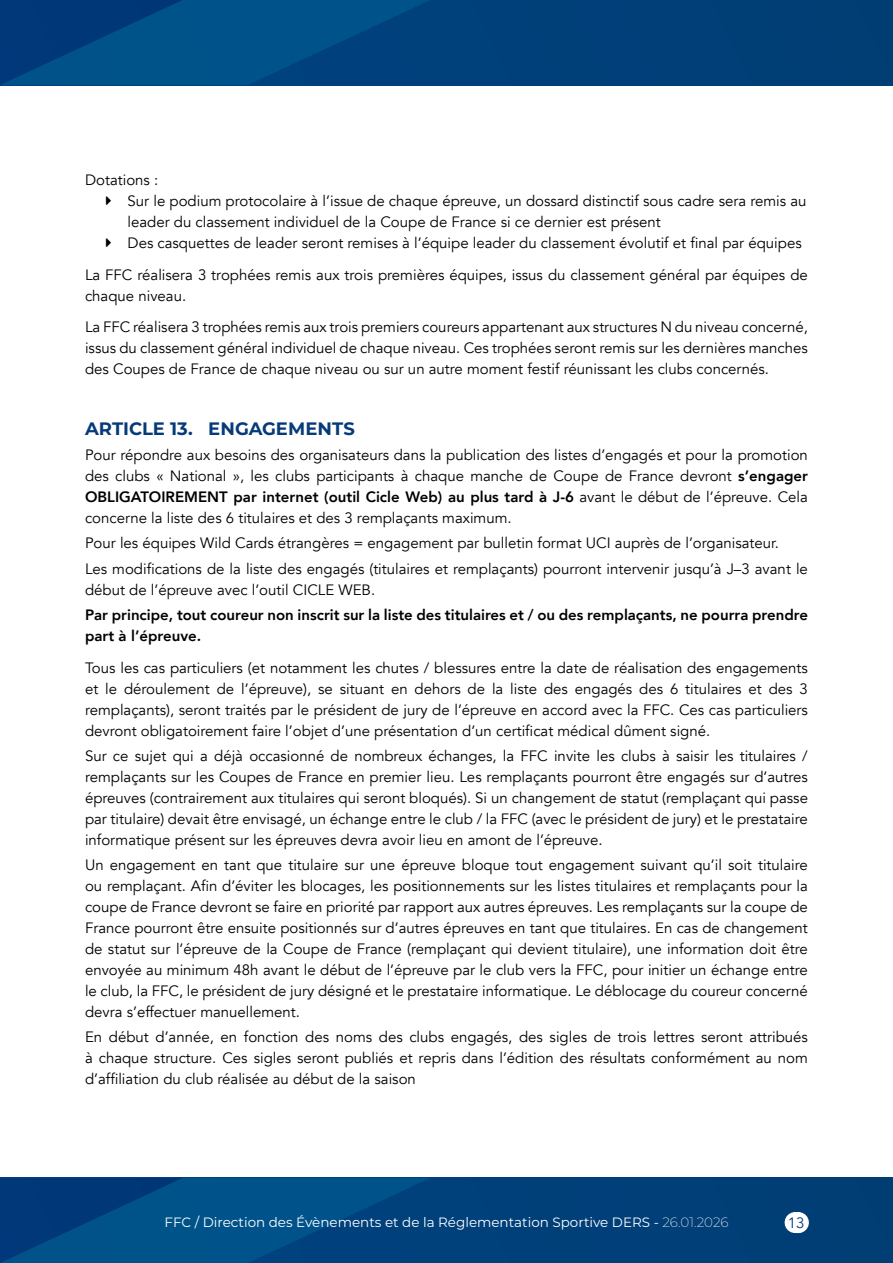
<style>
.page{position:relative;width:893px;height:1263px;background:#fff}
.page>*{position:absolute;margin:0;border:0;box-sizing:border-box;transform-origin:0 0}
.H2{font:700 18px "Montserrat";color:#063a79}
.t1{font:15px/21px "Avenir";color:#000;text-align:justify}
.t2{font:800 15px/21px "Avenir";color:#000}
.t3{font:15px "Avenir";color:#063a79}
.t4{font:13.5px "Montserrat";color:#fff}
.s1{font-weight:800}
.s2{font-weight:200}
</style>
<div class="page">
<div style="left:0;top:1178px;width:893px;height:85px;background:#003f78"></div>
<svg style="left:1px;top:1178px;width:428px;height:85px"></svg>
<div style="left:0;top:0;width:893px;height:85px;background:#003f78"></div>
<svg style="left:1px;top:0;width:428px;height:85px"></svg>
<svg style="left:795px;top:1212px;width:3px;height:21px"></svg>
<p class="t1" style="left:85px;top:170px;width:75px">Dotations :</p>
<p class="t1" style="left:128px;top:191px;width:680px">Sur le podium protocolaire à l’issue de chaque épreuve, un dossard distinctif sous cadre sera remis au leader du classement individuel de la Coupe de France si ce dernier est présent</p>
<p class="t1" style="left:128px;top:233px;width:676px">Des casquettes de leader seront remises à l’équipe leader du classement évolutif et final par équipes</p>
<p class="t1" style="left:85px;top:264px;width:724px">La FFC réalisera 3 trophées remis aux trois premières équipes, issus du classement général par équipes de chaque niveau.</p>
<p class="t1" style="left:85px;top:317px;width:724px">La FFC réalisera 3 trophées remis aux trois premiers coureurs appartenant aux structures N du niveau concerné, issus du classement général individuel de chaque niveau. Ces trophées seront remis sur les dernières manches des Coupes de France de chaque niveau ou sur un autre moment festif réunissant les clubs concernés.</p>
<p class="H2" style="left:85px;top:415px;width:271px">ARTICLE 13. ENGAGEMENTS</p>
<p class="t1" style="left:85px;top:445px;width:724px">Pour répondre aux besoins des organisateurs dans la publication des listes d’engagés et pour la promotion des clubs « National », les clubs participants à chaque manche de Coupe de France devront <span class="s1">s’engager OBLIGATOIREMENT par internet (outil Cicle Web) au plus tard à J-6</span> avant le début de l’épreuve. Cela concerne la liste des 6 titulaires et des 3 remplaçants maximum.</p>
<p class="t1" style="left:85px;top:533px;width:695px">Pour les équipes Wild Cards étrangères = engagement par bulletin format UCI auprès de l’organisateur.</p>
<p class="t1" style="left:85px;top:558px;width:724px">Les modifications de la liste des engagés (titulaires et remplaçants) pourront intervenir jusqu’à J–3 avant le début de l’épreuve avec l’outil CICLE WEB.</p>
<p class="t2" style="left:85px;top:604px;width:724px">Par principe, tout coureur non inscrit sur la liste des titulaires et / ou des remplaçants, ne pourra prendre part à l’épreuve.</p>
<p class="t1" style="left:85px;top:657px;width:724px">Tous les cas particuliers (et notamment les chutes / blessures entre la date de réalisation des engagements et le déroulement de l’épreuve), se situant en dehors de la liste des engagés des 6 titulaires et des 3 remplaçants), seront traités par le président de jury de l’épreuve en accord avec la FFC. Ces cas particuliers devront obligatoirement faire l’objet d’une présentation d’un certificat médical dûment signé.</p>
<p class="t1" style="left:85px;top:745px;width:724px">Sur ce sujet qui a déjà occasionné de nombreux échanges, la FFC invite les clubs à saisir les titulaires / remplaçants sur les Coupes de France en premier lieu. Les remplaçants pourront être engagés sur d’autres épreuves (contrairement aux titulaires qui seront bloqués). Si un changement de statut (remplaçant qui passe par titulaire) devait être envisagé, un échange entre le club / la FFC (avec le président de jury) et le prestataire informatique présent sur les épreuves devra avoir lieu en amont de l’épreuve.</p>
<p class="t1" style="left:85px;top:855px;width:724px">Un engagement en tant que titulaire sur une épreuve bloque tout engagement suivant qu’il soit titulaire ou remplaçant. Afin d’éviter les blocages, les positionnements sur les listes titulaires et remplaçants pour la coupe de France devront se faire en priorité par rapport aux autres épreuves. Les remplaçants sur la coupe de France pourront être ensuite positionnés sur d’autres épreuves en tant que titulaires. En cas de changement de statut sur l’épreuve de la Coupe de France (remplaçant qui devient titulaire), une information doit être envoyée au minimum 48h avant le début de l’épreuve par le club vers la FFC, pour initier un échange entre le club, la FFC, le président de jury désigné et le prestataire informatique. Le déblocage du coureur concerné devra s’effectuer manuellement.</p>
<p class="t1" style="left:85px;top:1027px;width:724px">En début d’année, en fonction des noms des clubs engagés, des sigles de trois lettres seront attribués à chaque structure. Ces sigles seront publiés et repris dans l’édition des résultats conformément au nom d’affiliation du club réalisée au début de la saison</p>
<p class="t4" style="left:164px;top:1213px;width:566px">FFC / Direction des Évènements et de la Réglementation Sportive DERS - <span class="s2">26.01.2026</span></p>
<p class="t3" style="left:788px;top:1214px;width:18px">13</p>
</div>
